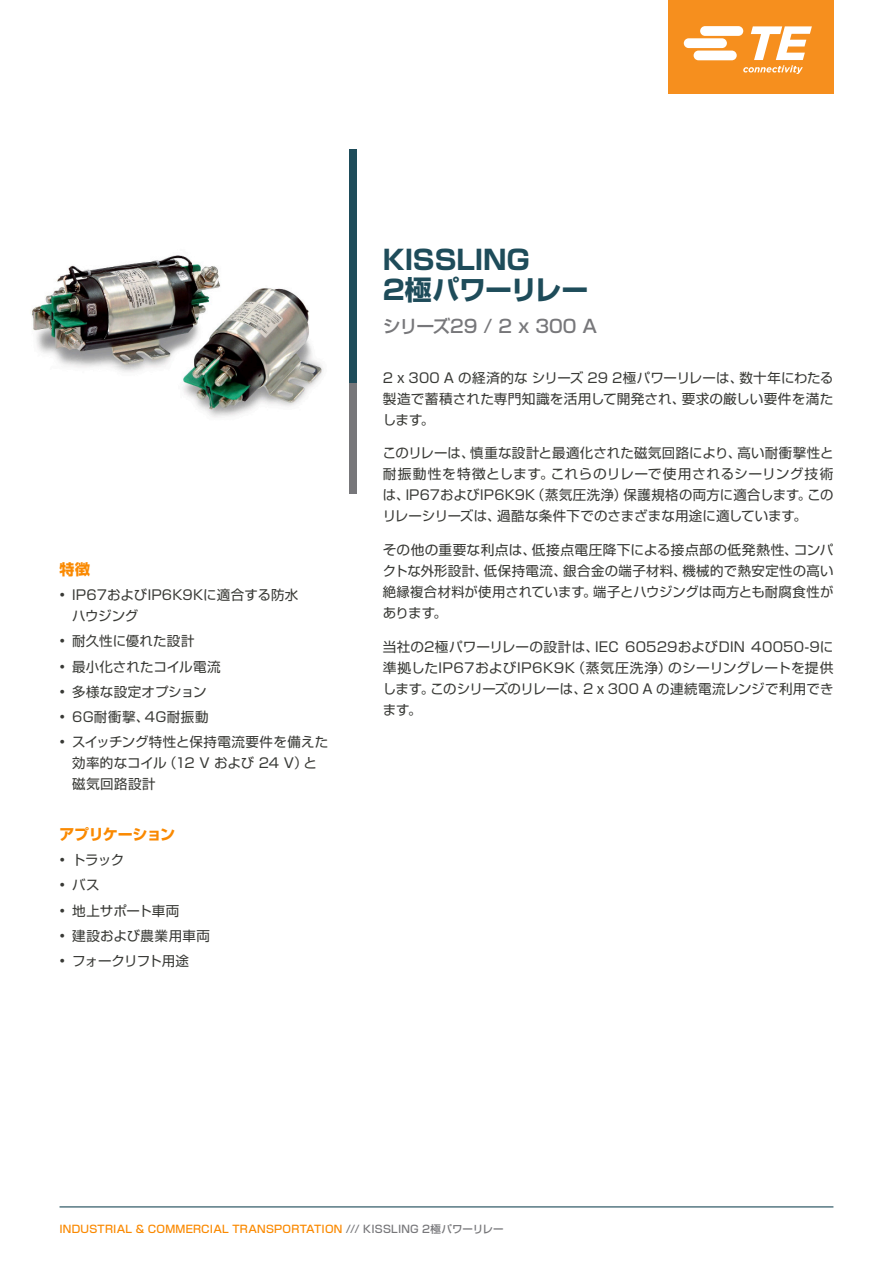
<style>
.page{position:relative;width:893px;height:1263px;background:#fff}
.page>*{position:absolute;margin:0;border:0;box-sizing:border-box;transform-origin:0 0}
.Cover_Headline{font:700 27px "Shin Go Pro";letter-spacing:-.01em;color:#1e4c5a}
.Cover_Subhead{font:500 18px "Shin Go Pro";letter-spacing:-.005em;color:#77777a}
.Body_Headline_Orange{font:700 15px "Shin Go Pro";letter-spacing:-.025em;color:#fa8900}
.Body_Text{font:13.5px/21px "Shin Go Pro";letter-spacing:.01em;color:#383935;text-align:justify}
.Body_Text-2{font:13.5px "Shin Go Pro";letter-spacing:.03em;color:#383935}
.Body_Text-3{font:13.5px "Shin Go Pro";letter-spacing:-.045em;color:#383935}
.t1{font:500 10.5px "Shin Go Pro";letter-spacing:.02em;color:#fa8900}
.s1{color:#77777a}
</style>
<div class="page">
<div style="left:668px;top:0;width:165px;height:94px;background:#f68f1e"></div>
<svg style="left:684px;top:26px;width:128px;height:48px"></svg>
<div style="left:349px;top:149px;width:8px;height:234px;background:#1e4c5a"></div>
<div style="left:349px;top:383px;width:8px;height:110px;background:#77777a"></div>
<hr style="left:60px;top:1206px;width:773px;height:1px;background:#1e4c5a">
<img style="left:32px;top:255px;width:291px;height:163px">
<p class="Body_Headline_Orange" style="left:60px;top:557px;width:32px">特徴</p>
<p class="Body_Text" style="left:72px;top:583px;width:228px;text-indent:-13px">• IP67およびIP6K9Kに適合する防水ハウジング</p>
<p class="Body_Text" style="left:60px;top:629px;width:137px">• 耐久性に優れた設計</p>
<p class="Body_Text" style="left:60px;top:654px;width:163px">• 最小化されたコイル電流</p>
<p class="Body_Text" style="left:60px;top:680px;width:149px">• 多様な設定オプション</p>
<p class="Body_Text-2" style="left:60px;top:706px;width:150px">• 6G耐衝撃、4G耐振動</p>
<p class="Body_Text" style="left:72px;top:730px;width:257px;text-align:left;text-indent:-13px">• スイッチング特性と保持電流要件を備えた効率的なコイル（12 V および 24 V）と磁気回路設計</p>
<p class="Body_Headline_Orange" style="left:60px;top:822px;width:117px">アプリケーション</p>
<p class="Body_Text" style="left:60px;top:848px;width:66px">• トラック</p>
<p class="Body_Text" style="left:60px;top:873px;width:42px">• バス</p>
<p class="Body_Text" style="left:60px;top:898px;width:121px">• 地上サポート車両</p>
<p class="Body_Text" style="left:60px;top:924px;width:152px">• 建設および農業用車両</p>
<p class="Body_Text-3" style="left:60px;top:950px;width:131px">• フォークリフト用途</p>
<p class="Cover_Headline" style="left:383px;top:239px;width:149px">KISSLING</p>
<p class="Cover_Headline" style="left:383px;top:269px;width:207px">2極パワーリレー</p>
<p class="Cover_Subhead" style="left:383px;top:311px;width:216px">シリーズ29 / 2 x 300 A</p>
<p class="Body_Text" style="left:383px;top:365px;width:452px">2 x 300 A の経済的な シリーズ 29 2極パワーリレーは、数十年にわたる製造で蓄積された専門知識を活用して開発され、要求の厳しい要件を満たします。</p>
<p class="Body_Text" style="left:383px;top:441px;width:452px">このリレーは、慎重な設計と最適化された磁気回路により、高い耐衝撃性と耐振動性を特徴とします。これらのリレーで使用されるシーリング技術は、IP67およびIP6K9K（蒸気圧洗浄）保護規格の両方に適合します。このリレーシリーズは、過酷な条件下でのさまざまな用途に適しています。</p>
<p class="Body_Text" style="left:383px;top:538px;width:452px">その他の重要な利点は、低接点電圧降下による接点部の低発熱性、コンパクトな外形設計、低保持電流、銀合金の端子材料、機械的で熱安定性の高い絶縁複合材料が使用されています。端子とハウジングは両方とも耐腐食性があります。</p>
<p class="Body_Text" style="left:383px;top:635px;width:452px">当社の2極パワーリレーの設計は、IEC 60529およびDIN 40050-9に準拠したIP67およびIP6K9K（蒸気圧洗浄）のシーリングレートを提供します。このシリーズのリレーは、2 x 300 A の連続電流レンジで利用できます。</p>
<p class="t1" style="left:60px;top:1220px;width:445px">INDUSTRIAL &amp; COMMERCIAL TRANSPORTATION <span class="s1">/// KISSLING 2極パワーリレー</span></p>
</div>
